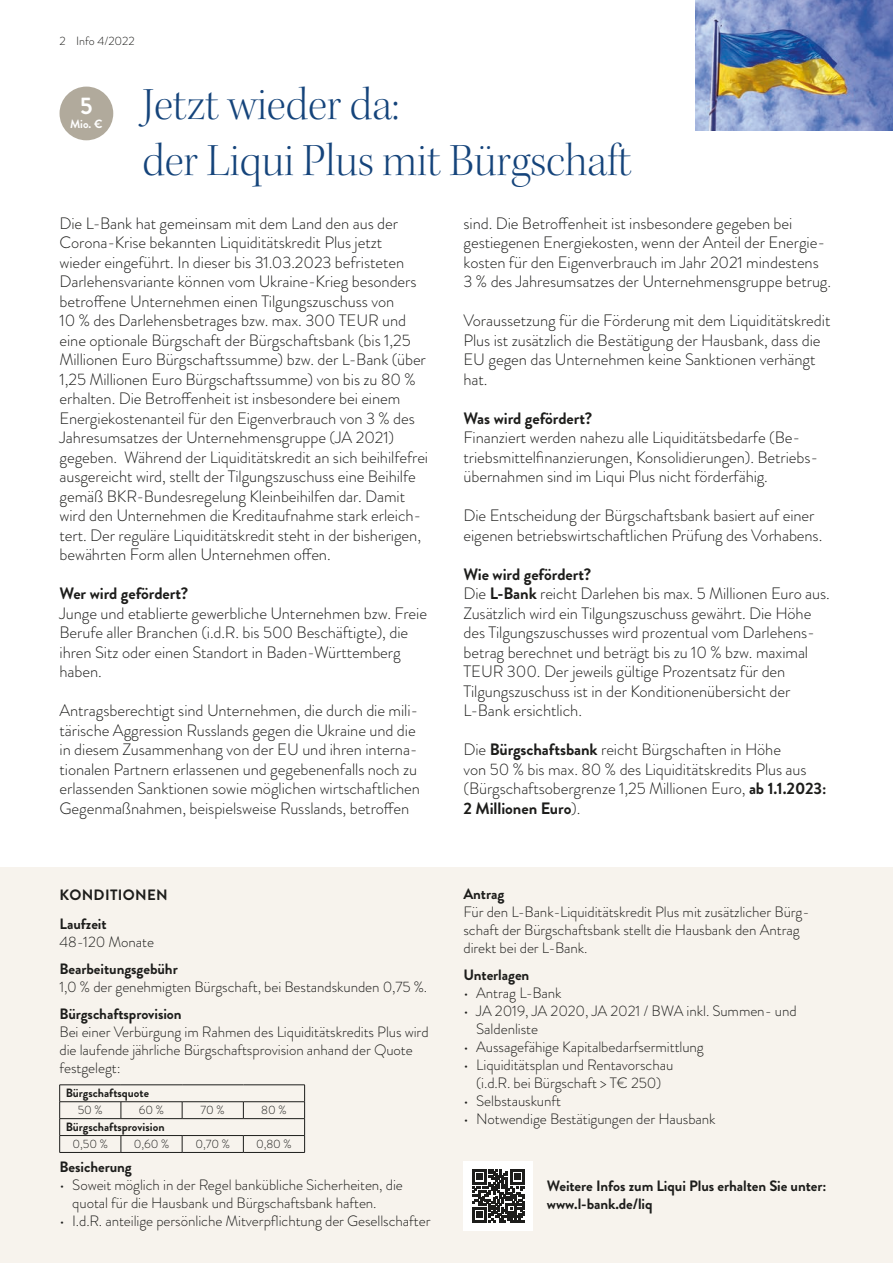
<style>
.page{position:relative;width:893px;height:1263px;background:#fff}
.page>*{position:absolute;margin:0;border:0;box-sizing:border-box;transform-origin:0 0}
.t1{font:46.5px/55.8px "Kepler Std Light Disp";color:#15447b}
.t2{font:700 24px "Brandon Grotesque";color:#fff}
.t3{font:300 16.5px/19.5px "Brandon Grotesque";letter-spacing:-.005em;color:#1d1d1b}
.t4{font:700 16.5px "Brandon Grotesque";letter-spacing:-.005em;color:#1d1d1b}
.t5{font:300 15px/18px "Brandon Grotesque";letter-spacing:-.005em;color:#1d1d1b}
.t6{font:700 15px/18px "Brandon Grotesque";letter-spacing:-.005em;color:#1d1d1b}
.t7{font:700 15px "Brandon Grotesque";letter-spacing:.02em;color:#1d1d1b}
.t8{font:300 12px "Brandon Grotesque";color:#1d1d1b}
.t9{font:700 12px "Brandon Grotesque";color:#1d1d1b}
.t10{font:700 12px "Brandon Grotesque";color:#fff}
.s1{font-weight:700}
</style>
<div class="page">
<div style="left:0;top:867px;width:893px;height:396px;background:#f7f3ed"></div>
<hr style="left:60px;top:1084px;width:61px;height:1px;background:#1d1d1b">
<hr style="left:121px;top:1084px;width:61px;height:1px;background:#1d1d1b">
<hr style="left:182px;top:1084px;width:61px;height:1px;background:#1d1d1b">
<hr style="left:243px;top:1084px;width:62px;height:1px;background:#1d1d1b">
<hr style="left:60px;top:1101px;width:61px;height:1px;background:#1d1d1b">
<hr style="left:121px;top:1101px;width:61px;height:1px;background:#1d1d1b">
<svg style="left:121px;top:1102px;width:1px;height:16px"></svg>
<hr style="left:182px;top:1101px;width:61px;height:1px;background:#1d1d1b">
<svg style="left:182px;top:1102px;width:1px;height:16px"></svg>
<hr style="left:243px;top:1101px;width:62px;height:1px;background:#1d1d1b">
<svg style="left:243px;top:1102px;width:1px;height:16px"></svg>
<hr style="left:60px;top:1118px;width:61px;height:1px;background:#1d1d1b">
<hr style="left:121px;top:1118px;width:61px;height:1px;background:#1d1d1b">
<hr style="left:182px;top:1118px;width:61px;height:1px;background:#1d1d1b">
<hr style="left:243px;top:1118px;width:62px;height:1px;background:#1d1d1b">
<hr style="left:60px;top:1135px;width:61px;height:1px;background:#1d1d1b">
<svg style="left:59px;top:1085px;width:1px;height:67px"></svg>
<hr style="left:121px;top:1135px;width:61px;height:1px;background:#1d1d1b">
<svg style="left:121px;top:1136px;width:1px;height:16px"></svg>
<hr style="left:182px;top:1135px;width:61px;height:1px;background:#1d1d1b">
<svg style="left:182px;top:1136px;width:1px;height:16px"></svg>
<hr style="left:243px;top:1135px;width:62px;height:1px;background:#1d1d1b">
<svg style="left:243px;top:1136px;width:1px;height:16px"></svg>
<svg style="left:304px;top:1085px;width:1px;height:67px"></svg>
<hr style="left:60px;top:1152px;width:61px;height:1px;background:#1d1d1b">
<hr style="left:121px;top:1152px;width:61px;height:1px;background:#1d1d1b">
<hr style="left:182px;top:1152px;width:61px;height:1px;background:#1d1d1b">
<hr style="left:243px;top:1152px;width:62px;height:1px;background:#1d1d1b">
<div style="left:463px;top:1161px;width:70px;height:70px;background:#fff"></div>
<svg style="left:472px;top:1169px;width:53px;height:53px"></svg>
<div style="left:60px;top:87px;width:53px;height:53px;background:#b1aa9c;border-radius:50%"></div>
<img style="left:695px;top:0;width:198px;height:130px">
<p class="t8" style="left:60px;top:32px;width:77px">2 Info 4/2022</p>
<h1 class="t1" style="left:142px;top:78px;width:491px">Jetzt wieder da:<br>der Liqui Plus mit Bürgschaft</h1>
<p class="t3" style="left:60px;top:213px;width:370px">Die L-Bank hat gemeinsam mit dem Land den aus der Corona-Krise bekannten Liquiditätskredit Plus jetzt<br>wieder eingeführt. In dieser bis 31.03.2023 befristeten Darlehensvariante können vom Ukraine-Krieg besonders betroffene Unternehmen einen Tilgungszuschuss von<br>10 % des Darlehensbetrages bzw. max. 300 TEUR und eine optionale Bürgschaft der Bürgschaftsbank (bis 1,25<br>Millionen Euro Bürgschaftssumme) bzw. der L-Bank (über 1,25 Millionen Euro Bürgschaftssumme) von bis zu 80 % erhalten. Die Betroffenheit ist insbesondere bei einem Energiekostenanteil für den Eigenverbrauch von 3 % des Jahresumsatzes der Unternehmensgruppe (JA 2021) gegeben. Während der Liquiditätskredit an sich beihilfefrei ausgereicht wird, stellt der Tilgungszuschuss eine Beihilfe gemäß BKR-Bundesregelung Kleinbeihilfen dar. Damit wird den Unternehmen die Kreditaufnahme stark erleich&shy;tert. Der reguläre Liquiditätskredit steht in der bisherigen, bewährten Form allen Unternehmen offen.</p>
<p class="t4" style="left:60px;top:582px;width:130px">Wer wird gefördert?</p>
<p class="t3" style="left:60px;top:603px;width:369px">Junge und etablierte gewerbliche Unternehmen bzw. Freie Berufe aller Branchen (i.d.R. bis 500 Beschäftigte), die ihren Sitz oder einen Standort in Baden-Württemberg haben.</p>
<p class="t3" style="left:60px;top:701px;width:362px">Antragsberechtigt sind Unternehmen, die durch die mili&shy;tärische Aggression Russlands gegen die Ukraine und die in diesem Zusammenhang von der EU und ihren interna&shy;tionalen Partnern erlassenen und gegebenenfalls noch zu erlassenden Sanktionen sowie möglichen wirtschaftlichen Gegenmaßnahmen, beispielsweise Russlands, betroffen</p>
<h2 class="t2" style="left:80px;top:89px;width:14px">5</h2>
<p class="t10" style="left:70px;top:115px;width:34px">Mio. €</p>
<p class="t3" style="left:463px;top:213px;width:369px">sind. Die Betroffenheit ist insbesondere gegeben bei gestiegenen Energiekosten, wenn der Anteil der Energie&shy;kosten für den Eigenverbrauch im Jahr 2021 mindestens 3 % des Jahresumsatzes der Unternehmensgruppe betrug.</p>
<p class="t3" style="left:463px;top:311px;width:368px">Voraussetzung für die Förderung mit dem Liquiditätskredit Plus ist zusätzlich die Bestätigung der Hausbank, dass die EU gegen das Unternehmen keine Sanktionen verhängt hat.</p>
<p class="t4" style="left:463px;top:406px;width:130px">Was wird gefördert?</p>
<p class="t3" style="left:463px;top:428px;width:356px">Finanziert werden nahezu alle Liquiditätsbedarfe (Be&shy;triebsmittelfinanzierungen, Konsolidierungen). Betriebs&shy;übernahmen sind im Liqui Plus nicht förderfähig.</p>
<p class="t3" style="left:463px;top:506px;width:360px">Die Entscheidung der Bürgschaftsbank basiert auf einer eigenen betriebswirtschaftlichen Prüfung des Vorhabens.</p>
<p class="t3" style="left:463px;top:564px;width:368px"><span class="s1">Wie wird gefördert?<br></span>Die <span class="s1">L-Bank</span> reicht Darlehen bis max. 5 Millionen Euro aus.<br>Zusätzlich wird ein Tilgungszuschuss gewährt. Die Höhe des Tilgungszuschusses wird prozentual vom Darlehens&shy;betrag berechnet und beträgt bis zu 10 % bzw. maximal TEUR 300. Der jeweils gültige Prozentsatz für den Tilgungszuschuss ist in der Konditionenübersicht der L-Bank ersichtlich.</p>
<p class="t3" style="left:463px;top:740px;width:365px">Die <span class="s1">Bürgschaftsbank</span> reicht Bürgschaften in Höhe<br>von 50 % bis max. 80 % des Liquiditätskredits Plus aus (Bürgschaftsobergrenze 1,25 Millionen Euro, <span class="s1">ab 1.1.2023:<br>2 Millionen Euro</span>).</p>
<p class="t7" style="left:60px;top:885px;width:110px">KONDITIONEN</p>
<p class="t6" style="left:60px;top:915px;width:49px">Laufzeit</p>
<p class="t5" style="left:60px;top:933px;width:96px">48-120 Monate</p>
<p class="t6" style="left:60px;top:960px;width:120px">Bearbeitungsgebühr</p>
<p class="t5" style="left:60px;top:978px;width:369px">1,0 % der genehmigten Bürgschaft, bei Bestandskunden 0,75 %.</p>
<p class="t6" style="left:60px;top:1005px;width:124px">Bürgschaftsprovision</p>
<p class="t5" style="left:60px;top:1023px;width:371px">Bei einer Verbürgung im Rahmen des Liquiditätskredits Plus wird die laufende jährliche Bürgschaftsprovision anhand der Quote festgelegt:</p>
<p class="t9" style="left:66px;top:1085px;width:85px">Bürgschaftsquote</p>
<p class="t8" style="left:78px;top:1102px;width:27px">50 %</p>
<p class="t8" style="left:139px;top:1102px;width:27px">60 %</p>
<p class="t8" style="left:201px;top:1102px;width:26px">70 %</p>
<p class="t8" style="left:261px;top:1102px;width:27px">80 %</p>
<p class="t9" style="left:66px;top:1119px;width:100px">Bürgschaftsprovision</p>
<p class="t8" style="left:73px;top:1136px;width:37px">0,50 %</p>
<p class="t8" style="left:134px;top:1136px;width:37px">0,60 %</p>
<p class="t8" style="left:196px;top:1136px;width:36px">0,70 %</p>
<p class="t8" style="left:256px;top:1136px;width:37px">0,80 %</p>
<p class="t6" style="left:60px;top:1158px;width:74px">Besicherung</p>
<p class="t5" style="left:72px;top:1176px;width:332px;text-indent:-13px">• Soweit möglich in der Regel bankübliche Sicherheiten, die quotal für die Hausbank und Bürgschaftsbank haften.</p>
<p class="t5" style="left:60px;top:1212px;width:372px">• I.d.R. anteilige persönliche Mitverpflichtung der Gesellschafter</p>
<p class="t6" style="left:463px;top:885px;width:42px">Antrag</p>
<p class="t5" style="left:463px;top:903px;width:348px">Für den L-Bank-Liquiditätskredit Plus mit zusätzlicher Bürg&shy;schaft der Bürgschaftsbank stellt die Hausbank den Antrag direkt bei der L-Bank.</p>
<p class="t6" style="left:463px;top:966px;width:67px">Unterlagen</p>
<p class="t5" style="left:463px;top:984px;width:100px">• Antrag L-Bank</p>
<p class="t5" style="left:476px;top:1002px;width:322px;text-indent:-13px">• JA 2019, JA 2020, JA 2021 / BWA inkl. Summen- und<br>Saldenliste</p>
<p class="t5" style="left:463px;top:1038px;width:242px">• Aussagefähige Kapitalbedarfsermittlung</p>
<p class="t5" style="left:463px;top:1056px;width:211px;text-align:center">• Liquiditätsplan und Rentavorschau (i.d.R. bei Bürgschaft &gt; T€ 250)</p>
<p class="t5" style="left:463px;top:1092px;width:99px">• Selbstauskunft</p>
<p class="t5" style="left:463px;top:1110px;width:254px">• Notwendige Bestätigungen der Hausbank</p>
<p class="t6" style="left:547px;top:1177px;width:281px">Weitere Infos zum Liqui Plus erhalten Sie unter: www.l-bank.de/liq</p>
</div>
